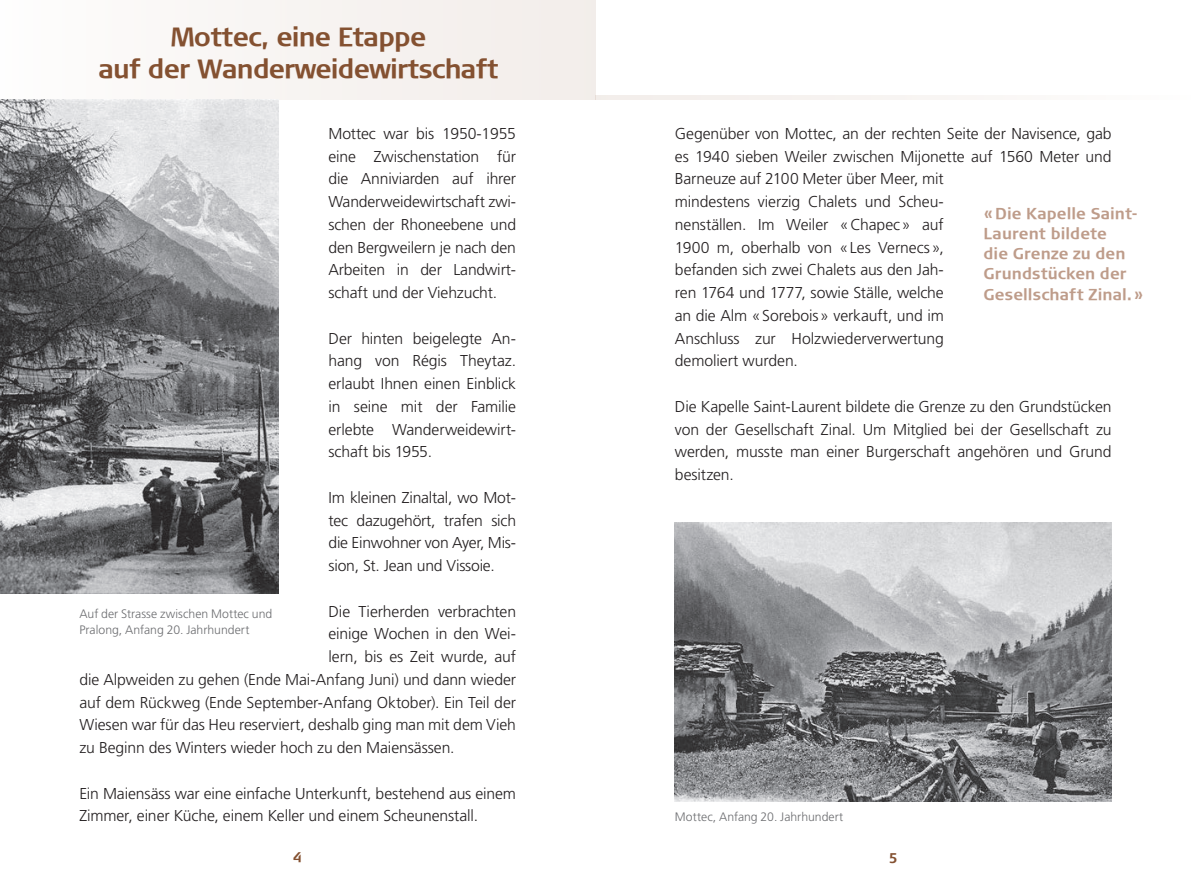
<style>
.page{position:relative;width:1191px;height:893px;background:#fff}
.page>*{position:absolute;margin:0;border:0;box-sizing:border-box;transform-origin:0 0}
.t1{font:700 26.25px/31.5px "Signa Column";letter-spacing:-.03em;color:#845131;text-align:center}
.t2{font:300 15.75px/22.8px "Frutiger LT Std";letter-spacing:-.01em;color:#231f20;text-align:justify}
.t3{font:700 15.75px/20.1px "Signa Column";letter-spacing:.005em;color:#be9c8a}
.t4{font:700 14px "Signa Column";color:#845131}
.t5{font:300 12.25px/16.6px "Frutiger LT Std";color:#6c6d70}
</style>
<div class="page">
<div style="left:0;top:0;width:595px;height:99px;background:#f7f4f2"></div>
<hr style="left:595px;top:96px;width:596px;height:3px;background:#f7f4f2">
<img style="left:0;top:99px;width:279px;height:495px">
<img style="left:675px;top:522px;width:436px;height:280px">
<h1 class="t1" style="left:98px;top:21px;width:402px">Mottec, eine Etappe<br>auf der Wanderweidewirtschaft</h1>
<p class="t2" style="left:328px;top:122px;width:189px">Mottec war bis 1950-1955 eine Zwischenstation für die Anniviarden auf ihrer Wanderweidewirtschaft zwi&shy;schen der Rhoneebene und den Bergweilern je nach den Arbeiten in der Landwirt&shy;schaft und der Viehzucht.</p>
<p class="t2" style="left:328px;top:327px;width:189px">Der hinten beigelegte An&shy;hang von Régis Theytaz. erlaubt Ihnen einen Einblick in seine mit der Familie erlebte Wanderweidewirt&shy;schaft bis 1955.</p>
<p class="t2" style="left:328px;top:486px;width:189px">Im kleinen Zinaltal, wo Mot&shy;tec dazugehört, trafen sich die Einwohner von Ayer, Mis&shy;sion, St. Jean und Vissoie.</p>
<p class="t2" style="left:328px;top:600px;width:189px">Die Tierherden verbrachten</p>
<p class="t2" style="left:328px;top:623px;width:189px">einige Wochen in den Wei-</p>
<p class="t2" style="left:328px;top:645px;width:189px">lern, bis es Zeit wurde, auf</p>
<p class="t2" style="left:79px;top:668px;width:438px">die Alpweiden zu gehen (Ende Mai-Anfang Juni) und dann wieder</p>
<p class="t2" style="left:79px;top:691px;width:438px">auf dem Rückweg (Ende September-Anfang Oktober). Ein Teil der</p>
<p class="t2" style="left:79px;top:714px;width:438px">Wiesen war für das Heu reserviert, deshalb ging man mit dem Vieh</p>
<p class="t2" style="left:79px;top:736px;width:377px">zu Beginn des Winters wieder hoch zu den Maiensässen.</p>
<p class="t2" style="left:79px;top:782px;width:438px">Ein Maiensäss war eine einfache Unterkunft, bestehend aus einem<br>Zimmer, einer Küche, einem Keller und einem Scheunenstall.</p>
<p class="t5" style="left:79px;top:605px;width:194px">Auf der Strasse zwischen Mottec und<br>Pralong, Anfang 20. Jahrhundert</p>
<p class="t2" style="left:675px;top:122px;width:438px;text-align:left">Gegenüber von Mottec, an der rechten Seite der Navisence, gab es 1940 sieben Weiler zwischen Mijonette auf 1560 Meter und Barneuze auf 2100 Meter über Meer, mit<br>mindestens vierzig Chalets und Scheu-<br>nenställen. Im Weiler «Chapec» auf<br>1900 m, oberhalb von «Les Vernecs»,<br>befanden sich zwei Chalets aus den Jah-<br>ren 1764 und 1777, sowie Ställe, welche<br>an die Alm «Sorebois» verkauft, und im<br>Anschluss zur Holzwiederverwertung<br>demoliert wurden.</p>
<p class="t2" style="left:675px;top:395px;width:438px">Die Kapelle Saint-Laurent bildete die Grenze zu den Grundstücken von der Gesellschaft Zinal. Um Mitglied bei der Gesellschaft zu werden, musste man einer Burgerschaft angehören und Grund besitzen.</p>
<p class="t3" style="left:983px;top:203px;width:161px">«Die Kapelle Saint-<br>Laurent bildete<br>die Grenze zu den<br>Grundstücken der<br>Gesellschaft Zinal.»</p>
<p class="t5" style="left:675px;top:809px;width:170px">Mottec, Anfang 20. Jahrhundert</p>
<p class="t4" style="left:293px;top:849px;width:10px">4</p>
<p class="t4" style="left:888px;top:850px;width:10px">5</p>
</div>
